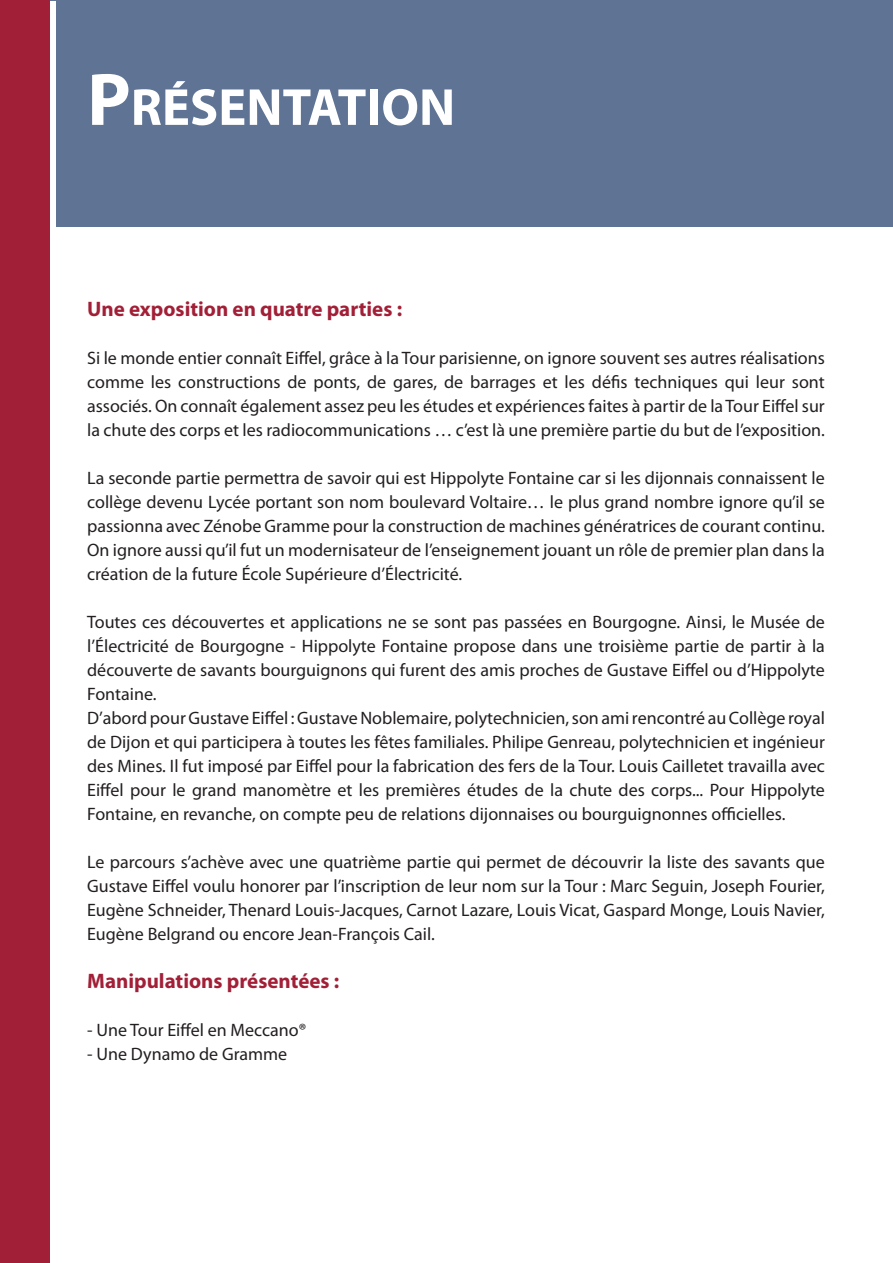
<style>
.page{position:relative;width:893px;height:1263px;background:#fff}
.page>*{position:absolute;margin:0;border:0;box-sizing:border-box;transform-origin:0 0}
.t1{font:700 52.5px "Myriad Pro";color:#fff}
.t2{font:700 21px "Myriad Pro";color:#a22037}
.t3{font:18px/24px "Myriad Pro";color:#231f20;text-align:justify}
.s1{font-size:75px}
</style>
<div class="page">
<div style="left:0;top:0;width:893px;height:226px;background:#5f7494"></div>
<div style="left:51px;top:2px;width:5px;height:256px;background:#fff"></div>
<div style="left:0;top:0;width:50px;height:1263px;background:#a22037"></div>
<h1 class="t1" style="left:87px;top:73px;width:370px"><span class="s1">P</span>RÉSENTATION</h1>
<p class="t2" style="left:87px;top:295px;width:316px">Une exposition en quatre parties :</p>
<p class="t3" style="left:87px;top:345px;width:739px">Si le monde entier connaît Eiffel, grâce à la Tour parisienne, on ignore souvent ses autres réalisations comme les constructions de ponts, de gares, de barrages et les défis techniques qui leur sont associés. On connaît également assez peu les études et expériences faites à partir de la Tour Eiffel sur la chute des corps et les radiocommunications … c’est là une première partie du but de l’exposition.</p>
<p class="t3" style="left:87px;top:465px;width:739px">La seconde partie permettra de savoir qui est Hippolyte Fontaine car si les dijonnais connaissent le collège devenu Lycée portant son nom boulevard Voltaire… le plus grand nombre ignore qu’il se passionna avec Zénobe Gramme pour la construction de machines génératrices de courant continu.<br>On ignore aussi qu’il fut un modernisateur de l’enseignement jouant un rôle de premier plan dans la création de la future École Supérieure d’Électricité.</p>
<p class="t3" style="left:87px;top:609px;width:739px;text-align:left">Toutes ces découvertes et applications ne se sont pas passées en Bourgogne. Ainsi, le Musée de l’Électricité de Bourgogne - Hippolyte Fontaine propose dans une troisième partie de partir à la découverte de savants bourguignons qui furent des amis proches de Gustave Eiffel ou d’Hippolyte Fontaine.<br>D’abord pour Gustave Eiffel : Gustave Noblemaire, polytechnicien, son ami rencontré au Collège royal de Dijon et qui participera à toutes les fêtes familiales. Philipe Genreau, polytechnicien et ingénieur des Mines. Il fut imposé par Eiffel pour la fabrication des fers de la Tour. Louis Cailletet travailla avec Eiffel pour le grand manomètre et les premières études de la chute des corps... Pour Hippolyte Fontaine, en revanche, on compte peu de relations dijonnaises ou bourguignonnes officielles.</p>
<p class="t3" style="left:87px;top:849px;width:739px">Le parcours s’achève avec une quatrième partie qui permet de découvrir la liste des savants que Gustave Eiffel voulu honorer par l’inscription de leur nom sur la Tour : Marc Seguin, Joseph Fourier, Eugène Schneider, Thenard Louis-Jacques, Carnot Lazare, Louis Vicat, Gaspard Monge, Louis Navier, Eugène Belgrand ou encore Jean-François Cail.</p>
<p class="t2" style="left:87px;top:967px;width:254px">Manipulations présentées :</p>
<p class="t3" style="left:87px;top:1017px;width:221px">- Une Tour Eiffel en Meccano®</p>
<p class="t3" style="left:87px;top:1041px;width:202px">- Une Dynamo de Gramme</p>
</div>
